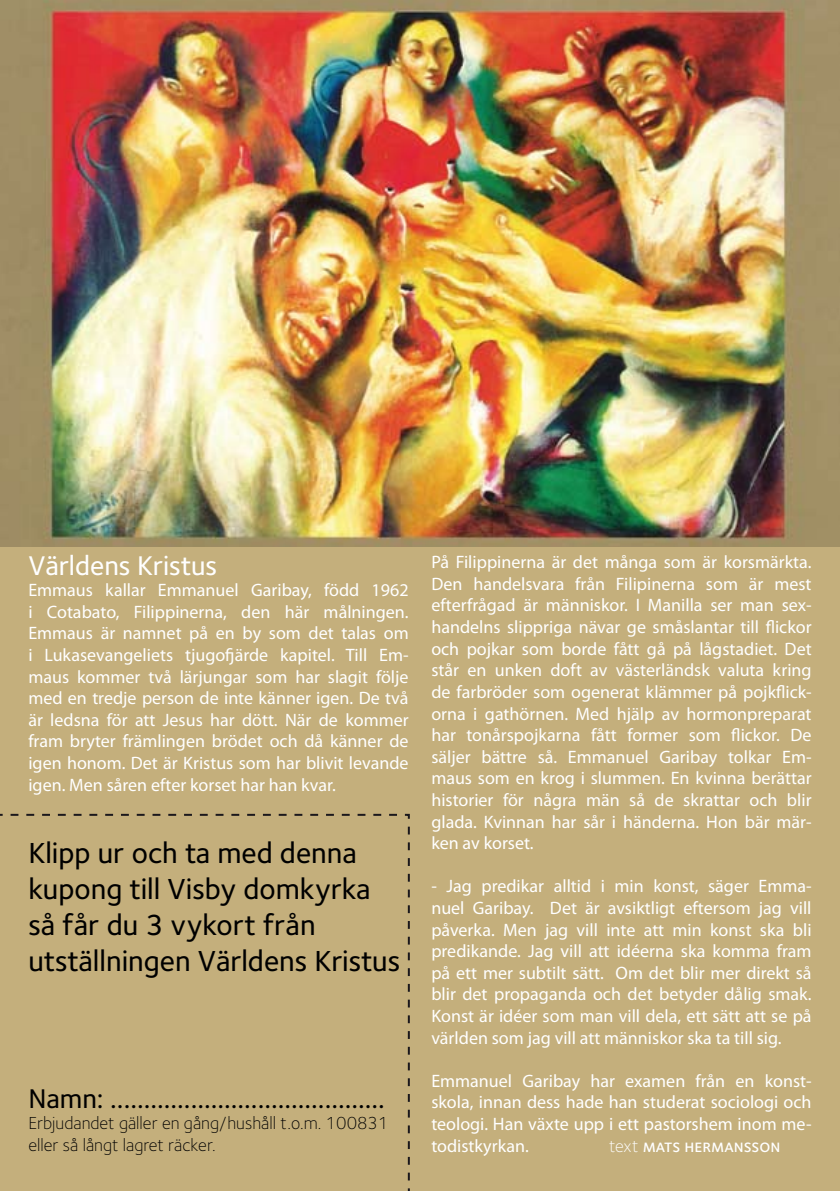
<style>
.page{position:relative;width:840px;height:1191px;background:#fff}
.page>*{position:absolute;margin:0;border:0;box-sizing:border-box;transform-origin:0 0}
.t1{font:500 30px/36px "Foundry Sterling";color:#000}
.t2{font:500 28px "Foundry Sterling";color:#000}
.t3{font:500 28px "Foundry Sterling";color:#fff}
.t4{font:18px/21.6px "Myriad Pro";color:#fff;text-align:justify}
.t5{font:300 18px/21.6px "Foundry Sterling";color:#000}
.t6{font:18px "Foundry Sterling Medium Expert";color:#fff}
.s1{font-family:"Foundry Sterling";font-weight:300}
</style>
<div class="page">
<div style="left:0;top:540px;width:839px;height:651px;background:#c4af7c"></div>
<img style="left:0;top:0;width:839px;height:546px">
<svg style="left:0;top:813px;width:410px;height:378px"></svg>
<h2 class="t3" style="left:28px;top:549px;width:190px">Världens Kristus</h2>
<p class="t4" style="left:28px;top:579px;width:381px">Emmaus kallar Emmanuel Garibay, född 1962 i Cotabato, Filippinerna, den här målningen.<br>Emmaus är namnet på en by som det talas om i Lukasevangeliets tjugofjärde kapitel. Till Em&shy;maus kommer två lärjungar som har slagit följe med en tredje person de inte känner igen. De två är ledsna för att Jesus har dött. När de kommer fram bryter främlingen brödet och då känner de igen honom. Det är Kristus som har blivit levande igen. Men såren efter korset har han kvar.</p>
<h1 class="t1" style="left:28px;top:834px;width:373px">Klipp ur och ta med denna kupong till Visby domkyrka så får du 3 vykort från utställningen Världens Kristus</h1>
<h2 class="t2" style="left:28px;top:1082px;width:358px">Namn: .........................................</h2>
<p class="t5" style="left:28px;top:1112px;width:361px">Erbjudandet gäller en gång/hushåll t.o.m. 100831 eller så långt lagret räcker.</p>
<p class="t4" style="left:431px;top:551px;width:381px">På Filippinerna är det många som är korsmärkta.<br>Den handelsvara från Filipinerna som är mest efterfrågad är människor. I Manilla ser man sex&shy;handelns slippriga nävar ge småslantar till flickor och pojkar som borde fått gå på lågstadiet. Det står en unken doft av västerländsk valuta kring de farbröder som ogenerat klämmer på pojkflick&shy;orna i gathörnen. Med hjälp av hormonpreparat har tonårspojkarna fått former som flickor. De säljer bättre så. Emmanuel Garibay tolkar Em&shy;maus som en krog i slummen. En kvinna berättar historier för några män så de skrattar och blir glada. Kvinnan har sår i händerna. Hon bär mär&shy;ken av korset.</p>
<p class="t4" style="left:431px;top:875px;width:381px">- Jag predikar alltid i min konst, säger Emma&shy;nuel Garibay. Det är avsiktligt eftersom jag vill påverka. Men jag vill inte att min konst ska bli predikande. Jag vill att idéerna ska komma fram på ett mer subtilt sätt. Om det blir mer direkt så blir det propaganda och det betyder dålig smak.<br>Konst är idéer som man vill dela, ett sätt att se på världen som jag vill att människor ska ta till sig.</p>
<p class="t4" style="left:431px;top:1069px;width:381px">Emmanuel Garibay har examen från en konst&shy;skola, innan dess hade han studerat sociologi och teologi. Han växte upp i ett pastorshem inom me&shy;todistkyrkan.</p>
<p class="t6" style="left:608px;top:1135px;width:172px"><span class="s1">text</span> mats hermansson</p>
</div>
